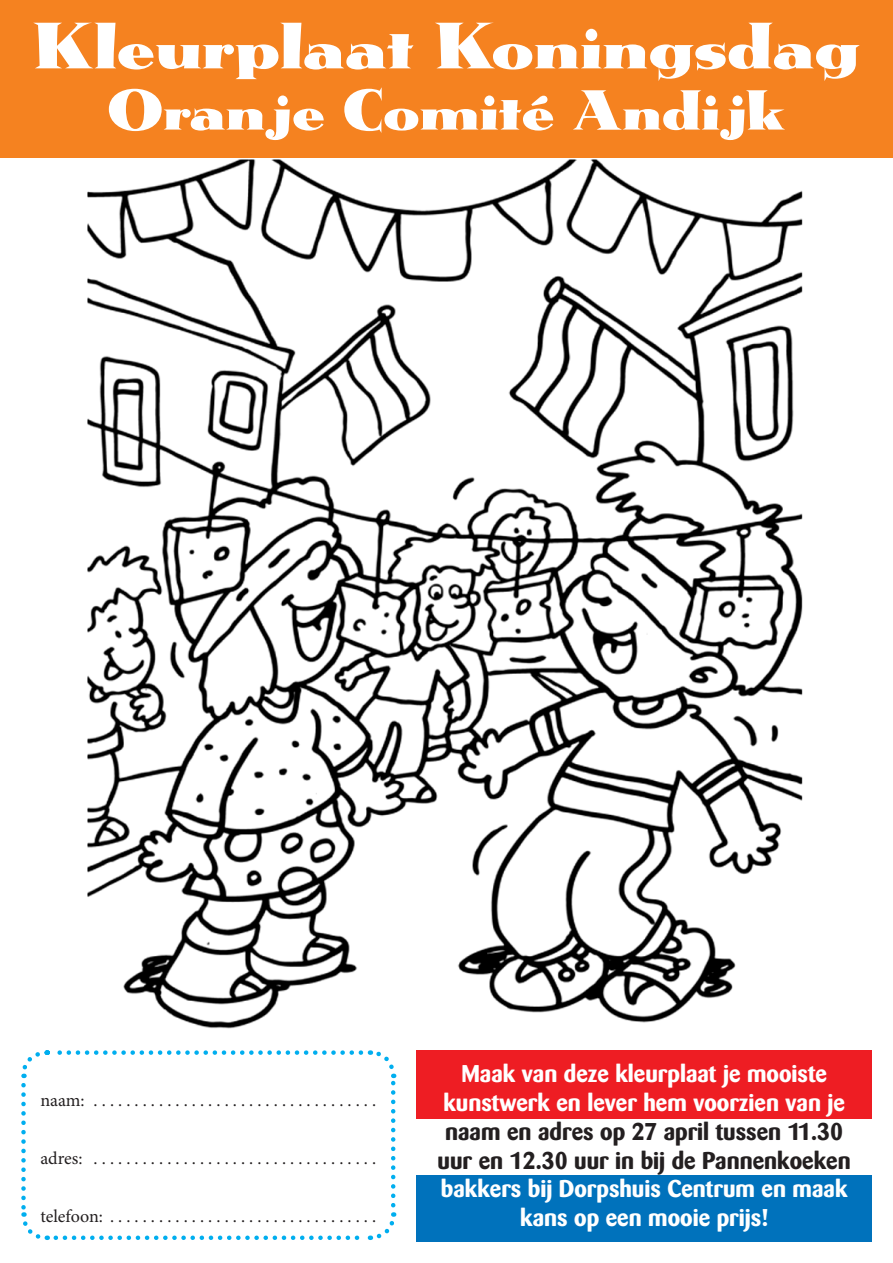
<style>
.page{position:relative;width:893px;height:1263px;background:#fff}
.page>*{position:absolute;margin:0;border:0;box-sizing:border-box;transform-origin:0 0}
.t1{font:59.25px "Metropolis ICG";color:#fff}
.t2{font:51px "Metropolis ICG";color:#fff}
.t3{font:700 24px/28.8px "Barmeno";color:#fff;text-align:center}
.t4{font:18px "Minion Pro";color:#231f20}
.s1{color:#231f20}
</style>
<div class="page">
<img style="left:79px;top:157px;width:735px;height:872px">
<div style="left:0;top:0;width:893px;height:157px;background:#f58220"></div>
<div style="left:417px;top:1175px;width:455px;height:67px;background:#0072bc"></div>
<div style="left:417px;top:1050px;width:455px;height:68px;background:#ee1d23"></div>
<svg style="left:21px;top:1085px;width:27px;height:155px"></svg>
<svg style="left:56px;top:1212px;width:341px;height:28px"></svg>
<svg style="left:369px;top:1050px;width:28px;height:155px"></svg>
<svg style="left:21px;top:1050px;width:340px;height:28px"></svg>
<p class="t1" style="left:33px;top:6px;width:829px">Kleurplaat Koningsdag</p>
<p class="t2" style="left:107px;top:76px;width:680px">Oranje Comité Andijk</p>
<p class="t4" style="left:40px;top:1088px;width:329px">naam: . . . . . . . . . . . . . . . . . . . . . . . . . . . . . . . . . .</p>
<p class="t4" style="left:40px;top:1146px;width:329px">adres: . . . . . . . . . . . . . . . . . . . . . . . . . . . . . . . . . .</p>
<p class="t4" style="left:40px;top:1204px;width:329px">telefoon: . . . . . . . . . . . . . . . . . . . . . . . . . . . . . . . .</p>
<p class="t3" style="left:438px;top:1059px;width:415px">Maak van deze kleurplaat je mooiste kunstwerk en lever hem voorzien van je <span class="s1">naam en adres op 27 april tussen 11.30 uur en 12.30 uur in bij de Pannenkoeken </span>bakkers bij Dorpshuis Centrum en maak kans op een mooie prijs!</p>
</div>
